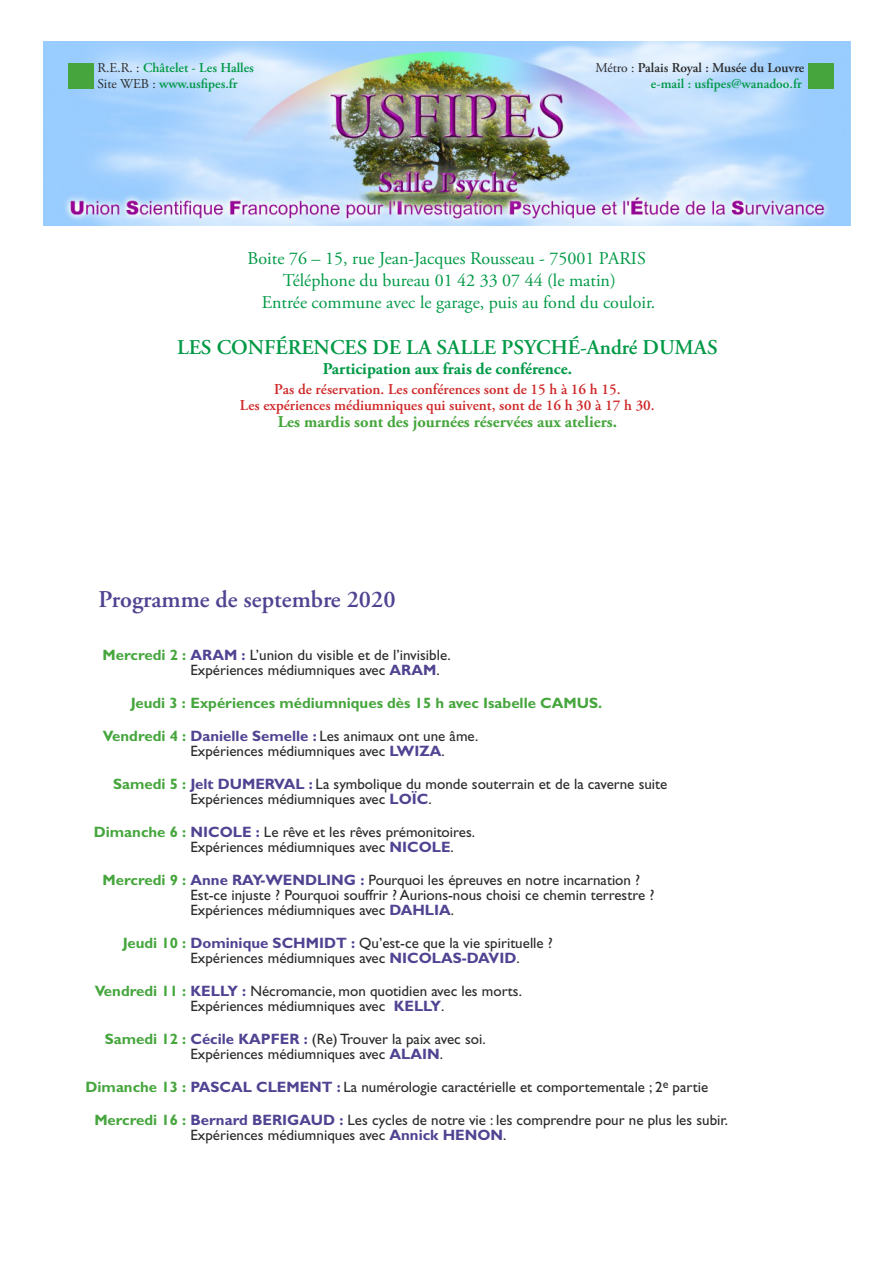
<style>
.page{position:relative;width:893px;height:1263px;background:#fff}
.page>*{position:absolute;margin:0;border:0;box-sizing:border-box;transform-origin:0 0}
.t1{font:600 24px "Adobe Garamond Pro";color:#514392}
.t2{font:600 21px "Adobe Garamond Pro";color:#009946}
.t3{font:18px "Adobe Garamond Pro";color:#009946}
.t4{font:700 16.5px "Adobe Garamond Pro";color:#46a63d}
.t5{font:700 16.5px "Adobe Garamond Pro";color:#009946}
.t6{font:15px/15px "Gill Sans Std";color:#2c2b2a}
.t7{font:600 15px/16.5px "Adobe Garamond Pro";color:#ce2728;text-align:center}
.t8{font:700 15px "Gill Sans Std";color:#46a63d}
.t9{font:600 13.5px "Adobe Garamond Pro";color:#009946}
.t10{font:600 13.5px "Adobe Garamond Pro";color:#2c2b2a}
.t11{font:600 13.5px "Adobe Garamond";color:#009946}
.s1{font-weight:400;color:#2c2b2a}
.s2{font-weight:400}
.s3{font-weight:700;color:#46a63d}
.s4{font-weight:700;color:#514392}
</style>
<div class="page">
<img style="left:44px;top:42px;width:806px;height:183px">
<div style="left:68px;top:63px;width:26px;height:26px;background:#46a63d"></div>
<div style="left:808px;top:63px;width:25px;height:26px;background:#46a63d"></div>
<p class="t9" style="left:98px;top:62px;width:158px"><span class="s1">R.E.R. :</span> Châtelet - Les Halles</p>
<p class="t10" style="left:595px;top:62px;width:211px"><span class="s2">Métro :</span> Palais Royal : Musée du Louvre</p>
<p class="t9" style="left:98px;top:79px;width:142px"><span class="s1">Site WEB :</span> www.usfipes.fr</p>
<p class="t11" style="left:651px;top:77px;width:152px">e-mail : usfipes@wanadoo.fr</p>
<p class="t3" style="left:248px;top:251px;width:400px">Boite 76 – 15, rue Jean-Jacques Rousseau - 75001 PARIS</p>
<p class="t3" style="left:283px;top:273px;width:334px">Téléphone du bureau 01 42 33 07 44 (le matin)</p>
<p class="t3" style="left:262px;top:294px;width:395px">Entrée commune avec le garage, puis au fond du couloir.</p>
<h2 class="t2" style="left:177px;top:339px;width:542px">LES CONFÉRENCES DE LA SALLE PSYCHÉ-André DUMAS</h2>
<p class="t5" style="left:323px;top:362px;width:251px">Participation aux frais de conférence.</p>
<p class="t7" style="left:240px;top:382px;width:416px">Pas de réservation. Les conférences sont de 15 h à 16 h 15.<br>Les expériences médiumniques qui suivent, sont de 16 h 30 à 17 h 30.</p>
<p class="t4" style="left:278px;top:415px;width:341px">Les mardis sont des journées réservées aux ateliers.</p>
<h1 class="t1" style="left:99px;top:590px;width:299px">Programme de septembre 2020</h1>
<p class="t6" style="left:190px;top:650px;width:262px;text-indent:-88px"><span class="s3">Mercredi 2 :</span> <span class="s4">ARAM :</span> L’union du visible et de l’invisible.<br>Expériences médiumniques avec <span class="s4">ARAM</span>.</p>
<p class="t8" style="left:131px;top:698px;width:473px">Jeudi 3 : Expériences médiumniques dès 15 h avec Isabelle CAMUS.</p>
<p class="t6" style="left:190px;top:731px;width:289px;text-indent:-88px"><span class="s3">Vendredi 4 :</span> <span class="s4">Danielle Semelle :</span> Les animaux ont une âme.<br>Expériences médiumniques avec <span class="s4">LWIZA</span>.</p>
<p class="t6" style="left:190px;top:779px;width:478px;text-indent:-77px"><span class="s3">Samedi 5 :</span> <span class="s4">Jelt DUMERVAL :</span> La symbolique du monde souterrain et de la caverne suite<br>Expériences médiumniques avec <span class="s4">LOÏC</span>.</p>
<p class="t6" style="left:190px;top:827px;width:286px;text-indent:-97px"><span class="s3">Dimanche 6 :</span> <span class="s4">NICOLE :</span> Le rêve et les rêves prémonitoires.<br>Expériences médiumniques avec <span class="s4">NICOLE</span>.</p>
<p class="t6" style="left:190px;top:875px;width:465px;text-indent:-88px"><span class="s3">Mercredi 9 :</span> <span class="s4">Anne RAY-WENDLING :</span> Pourquoi les épreuves en notre incarnation ?<br>Est-ce injuste ? Pourquoi souffrir ? Aurions-nous choisi ce chemin terrestre ?<br>Expériences médiumniques avec <span class="s4">DAHLIA</span>.</p>
<p class="t6" style="left:190px;top:938px;width:364px;text-indent:-68px"><span class="s3">Jeudi 10 :</span> <span class="s4">Dominique SCHMIDT :</span> Qu’est-ce que la vie spirituelle ?<br>Expériences médiumniques avec <span class="s4">NICOLAS-DAVID</span>.</p>
<p class="t6" style="left:190px;top:986px;width:333px;text-indent:-96px"><span class="s3">Vendredi 11 :</span> <span class="s4">KELLY :</span> Nécromancie, mon quotidien avec les morts.<br>Expériences médiumniques avec <span class="s4">KELLY</span>.</p>
<p class="t6" style="left:190px;top:1034px;width:297px;text-indent:-86px"><span class="s3">Samedi 12 :</span> <span class="s4">Cécile KAPFER :</span> (Re) Trouver la paix avec soi.<br>Expériences médiumniques avec <span class="s4">ALAIN</span>.</p>
<p class="t6" style="left:86px;top:1082px;width:624px"><span class="s3">Dimanche 13 :</span> <span class="s4">PASCAL CLEMENT :</span> La numérologie caractérielle et comportementale ; 2<sup>e</sup> partie</p>
<p class="t6" style="left:190px;top:1115px;width:539px;text-indent:-96px"><span class="s3">Mercredi 16 :</span> <span class="s4">Bernard BERIGAUD :</span> Les cycles de notre vie : les comprendre pour ne plus les subir.<br>Expériences médiumniques avec <span class="s4">Annick HENON</span>.</p>
</div>
